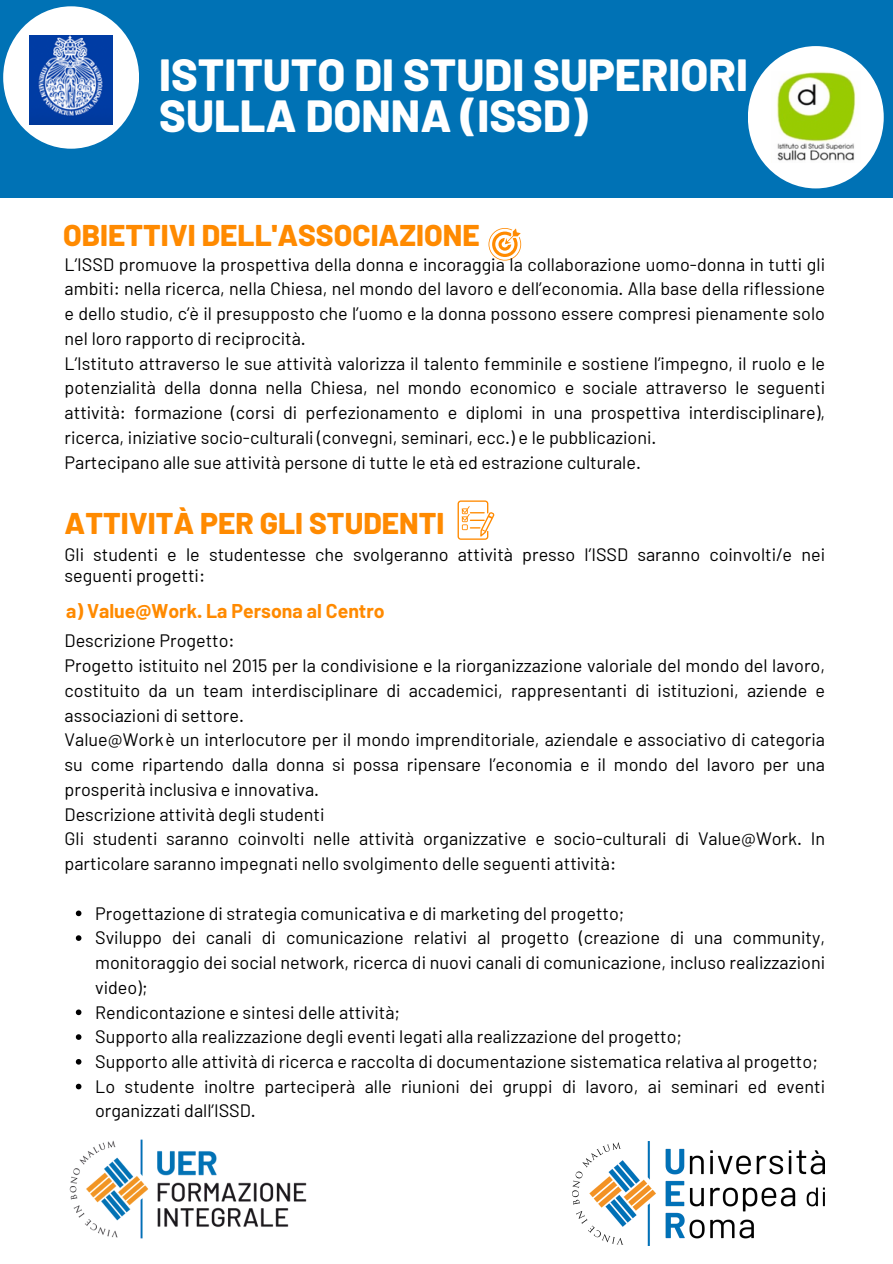
<style>
.page{position:relative;width:893px;height:1264px;background:#fff}
.page>*{position:absolute;margin:0;border:0;box-sizing:border-box;transform-origin:0 0}
.t1{font:800 45px/40.5px "Barlow";color:#fff}
.t2{font:800 30px "Barlow";color:#ff8a00}
.t3{font:700 19.5px "Barlow";color:#ff8a00}
.t4{font:18px/24.8px "Barlow";color:#000001;text-align:justify}
.t5{font:18px/21.3px "Barlow";color:#000}
</style>
<div class="page">
<div style="left:0;top:0;width:892px;height:197px;background:#0072b5"></div>
<div style="left:747px;top:46px;width:136px;height:142px;background:#fff;border-radius:50%"></div>
<svg style="left:488px;top:228px;width:33px;height:32px"></svg>
<svg style="left:457px;top:500px;width:37px;height:40px"></svg>
<img style="left:776px;top:71px;width:80px;height:90px">
<img style="left:572px;top:1141px;width:252px;height:104px">
<img style="left:69px;top:1139px;width:238px;height:100px">
<div style="left:3px;top:6px;width:136px;height:143px;background:#fff;border-radius:50%"></div>
<img style="left:29px;top:35px;width:84px;height:89px">
<svg style="left:76px;top:910px;width:5px;height:6px"></svg>
<svg style="left:76px;top:935px;width:5px;height:5px"></svg>
<svg style="left:76px;top:1009px;width:5px;height:6px"></svg>
<svg style="left:76px;top:1034px;width:5px;height:5px"></svg>
<svg style="left:76px;top:1059px;width:5px;height:5px"></svg>
<svg style="left:76px;top:1083px;width:5px;height:6px"></svg>
<p class="t1" style="left:159px;top:53px;width:590px">ISTITUTO DI STUDI SUPERIORI<br>SULLA DONNA (ISSD)</p>
<p class="t2" style="left:63px;top:216px;width:418px">OBIETTIVI DELL'ASSOCIAZIONE</p>
<p class="t4" style="left:65px;top:251px;width:762px">L’ISSD promuove la prospettiva della donna e incoraggia la collaborazione uomo-donna in tutti gli ambiti: nella ricerca, nella Chiesa, nel mondo del lavoro e dell’economia. Alla base della riflessione e dello studio, c’è il presupposto che l’uomo e la donna possono essere compresi pienamente solo nel loro rapporto di reciprocità.</p>
<p class="t4" style="left:65px;top:350px;width:762px">L’Istituto attraverso le sue attività valorizza il talento femminile e sostiene l’impegno, il ruolo e le potenzialità della donna nella Chiesa, nel mondo economico e sociale attraverso le seguenti attività: formazione (corsi di perfezionamento e diplomi in una prospettiva interdisciplinare), ricerca, iniziative socio-culturali (convegni, seminari, ecc.) e le pubblicazioni.</p>
<p class="t4" style="left:65px;top:449px;width:578px">Partecipano alle sue attività persone di tutte le età ed estrazione culturale.</p>
<p class="t2" style="left:65px;top:503px;width:381px">ATTIVITÀ PER GLI STUDENTI</p>
<p class="t5" style="left:65px;top:542px;width:762px">Gli studenti e le studentesse che svolgeranno attività presso l’ISSD saranno coinvolti/e nei seguenti progetti:</p>
<p class="t3" style="left:66px;top:598px;width:320px">a) Value@Work. La Persona al Centro</p>
<p class="t4" style="left:65px;top:627px;width:172px">Descrizione Progetto:</p>
<p class="t4" style="left:65px;top:652px;width:762px">Progetto istituito nel 2015 per la condivisione e la riorganizzazione valoriale del mondo del lavoro, costituito da un team interdisciplinare di accademici, rappresentanti di istituzioni, aziende e associazioni di settore.</p>
<p class="t4" style="left:65px;top:726px;width:762px">Value@Workè un interlocutore per il mondo imprenditoriale, aziendale e associativo di categoria su come ripartendo dalla donna si possa ripensare l’economia e il mondo del lavoro per una prosperità inclusiva e innovativa.</p>
<p class="t4" style="left:65px;top:801px;width:261px">Descrizione attività degli studenti</p>
<p class="t4" style="left:65px;top:825px;width:762px">Gli studenti saranno coinvolti nelle attività organizzative e socio-culturali di Value@Work. In particolare saranno impegnati nello svolgimento delle seguenti attività:</p>
<p class="t4" style="left:95px;top:900px;width:531px">Progettazione di strategia comunicativa e di marketing del progetto;</p>
<p class="t4" style="left:95px;top:924px;width:731px">Sviluppo dei canali di comunicazione relativi al progetto (creazione di una community, monitoraggio dei social network, ricerca di nuovi canali di comunicazione, incluso realizzazioni video);</p>
<p class="t4" style="left:95px;top:998px;width:306px">Rendicontazione e sintesi delle attività;</p>
<p class="t4" style="left:95px;top:1023px;width:588px">Supporto alla realizzazione degli eventi legati alla realizzazione del progetto;</p>
<p class="t4" style="left:95px;top:1048px;width:724px">Supporto alle attività di ricerca e raccolta di documentazione sistematica relativa al progetto;</p>
<p class="t4" style="left:95px;top:1073px;width:731px">Lo studente inoltre parteciperà alle riunioni dei gruppi di lavoro, ai seminari ed eventi organizzati dall’ISSD.</p>
</div>
